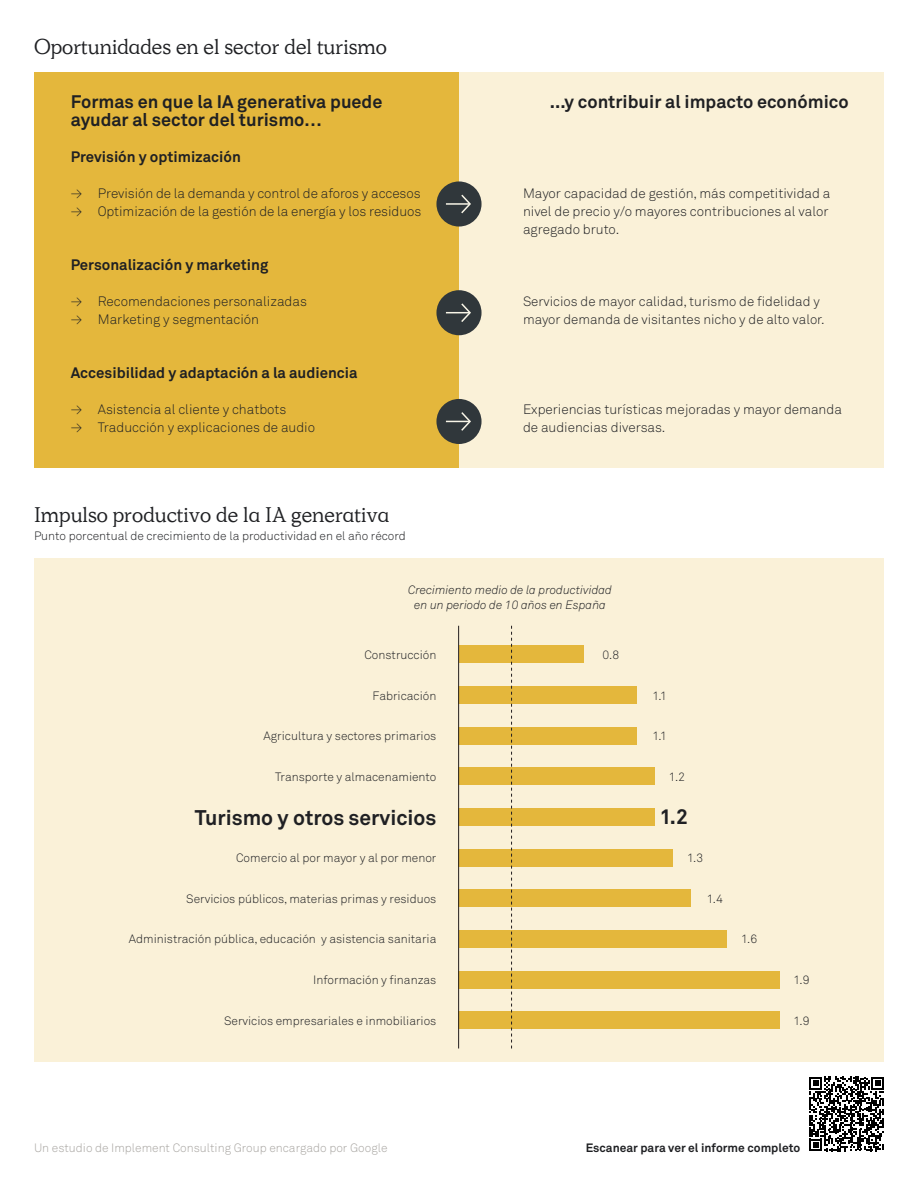
<style>
.page{position:relative;width:918px;height:1188px;background:#fff}
.page>*{position:absolute;margin:0;border:0;box-sizing:border-box;transform-origin:0 0}
.t1{font:21px "Simula";color:#1f2023}
.t2{font:700 21px "Akkurat Pro";color:#1f2023}
.t3{font:700 18px/18px "Akkurat Pro";color:#1f2023}
.t4{font:700 15px "Akkurat Pro";color:#1f2023}
.t5{font:13.5px/18px "Akkurat Light Pro";color:#1f2023}
.t6{font:13.35px/18px "Akkurat Light Pro";color:#1f2023}
.t7{font:12px "Akkurat Light Pro";color:#1f2023}
.t8{font:italic 12px/14.4px "Akkurat Light Pro";color:#1f2023;text-align:center}
.t9{font:12px "Akkurat Light Pro";color:#a8a5a1}
.t10{font:700 12px "Akkurat Pro";color:#1f2023}
</style>
<div class="page">
<div style="left:34px;top:72px;width:425px;height:396px;background:#e4b73c"></div>
<div style="left:459px;top:72px;width:425px;height:396px;background:#faf1d8"></div>
<div style="left:34px;top:558px;width:850px;height:504px;background:#faf1d8"></div>
<div style="left:436px;top:181px;width:46px;height:46px;background:#30373b;border-radius:50%"></div>
<svg style="left:461px;top:194px;width:10px;height:20px"></svg>
<hr style="left:446px;top:203px;width:23px;height:2px;background:#f8f5e7">
<div style="left:436px;top:290px;width:46px;height:45px;background:#30373b;border-radius:50%"></div>
<svg style="left:446px;top:303px;width:25px;height:19px"></svg>
<div style="left:436px;top:399px;width:46px;height:45px;background:#30373b;border-radius:50%"></div>
<svg style="left:446px;top:412px;width:25px;height:19px"></svg>
<div style="left:459px;top:645px;width:125px;height:18px;background:#e4b73c"></div>
<div style="left:459px;top:686px;width:178px;height:18px;background:#e4b73c"></div>
<div style="left:459px;top:727px;width:178px;height:17px;background:#e4b73c"></div>
<div style="left:459px;top:767px;width:196px;height:18px;background:#e4b73c"></div>
<div style="left:459px;top:808px;width:196px;height:18px;background:#e4b73c"></div>
<div style="left:459px;top:849px;width:214px;height:17px;background:#e4b73c"></div>
<div style="left:459px;top:889px;width:232px;height:18px;background:#e4b73c"></div>
<div style="left:459px;top:930px;width:267px;height:18px;background:#e4b73c"></div>
<div style="left:459px;top:971px;width:321px;height:17px;background:#e4b73c"></div>
<div style="left:459px;top:1011px;width:321px;height:18px;background:#e4b73c"></div>
<hr style="left:458px;top:626px;width:1px;height:422px;background:#231f20">
<svg style="left:511px;top:626px;width:1px;height:422px"></svg>
<svg style="left:810px;top:1077px;width:74px;height:74px"></svg>
<h1 class="t1" style="left:34px;top:34px;width:354px">Oportunidades en el sector del turismo</h1>
<h2 class="t3" style="left:71px;top:93px;width:313px">Formas en que la IA generativa puede ayudar al sector del turismo…</h2>
<p class="t4" style="left:71px;top:147px;width:172px">Previsión y optimización</p>
<p class="t5" style="left:71px;top:185px;width:351px">→ Previsión de la demanda y control de aforos y accesos</p>
<p class="t5" style="left:71px;top:203px;width:352px">→ Optimización de la gestión de la energía y los residuos</p>
<p class="t4" style="left:71px;top:255px;width:199px">Personalización y marketing</p>
<p class="t5" style="left:71px;top:293px;width:238px">→ Recomendaciones personalizadas</p>
<p class="t5" style="left:71px;top:311px;width:190px">→ Marketing y segmentación</p>
<p class="t4" style="left:71px;top:363px;width:288px">Accesibilidad y adaptación a la audiencia</p>
<p class="t5" style="left:71px;top:401px;width:217px">→ Asistencia al cliente y chatbots</p>
<p class="t5" style="left:71px;top:419px;width:246px">→ Traducción y explicaciones de audio</p>
<h1 class="t1" style="left:34px;top:502px;width:357px">Impulso productivo de la IA generativa</h1>
<p class="t7" style="left:34px;top:529px;width:373px">Punto porcentual de crecimiento de la productividad en el año récord</p>
<h2 class="t3" style="left:550px;top:93px;width:300px">...y contribuir al impacto económico</h2>
<p class="t5" style="left:523px;top:185px;width:309px">Mayor capacidad de gestión, más competitividad a nivel de precio y/o mayores contribuciones al valor agregado bruto.</p>
<p class="t6" style="left:523px;top:293px;width:303px">Servicios de mayor calidad, turismo de fidelidad y mayor demanda de visitantes nicho y de alto valor.</p>
<p class="t5" style="left:523px;top:401px;width:320px">Experiencias turísticas mejoradas y mayor demanda de audiencias diversas.</p>
<p class="t8" style="left:408px;top:583px;width:205px">Crecimiento medio de la productividad en un periodo de 10 años en España</p>
<p class="t7" style="left:365px;top:648px;width:73px">Construcción</p>
<p class="t7" style="left:602px;top:648px;width:18px">0.8</p>
<p class="t7" style="left:372px;top:688px;width:65px">Fabricación</p>
<p class="t7" style="left:652px;top:688px;width:16px">1.1</p>
<p class="t7" style="left:264px;top:729px;width:174px">Agricultura y sectores primarios</p>
<p class="t7" style="left:652px;top:729px;width:16px">1.1</p>
<p class="t7" style="left:275px;top:770px;width:163px">Transporte y almacenamiento</p>
<p class="t7" style="left:669px;top:770px;width:18px">1.2</p>
<h1 class="t2" style="left:195px;top:805px;width:243px">Turismo y otros servicios</h1>
<h1 class="t2" style="left:659px;top:803px;width:30px">1.2</h1>
<p class="t7" style="left:236px;top:851px;width:202px">Comercio al por mayor y al por menor</p>
<p class="t7" style="left:687px;top:851px;width:18px">1.3</p>
<p class="t7" style="left:186px;top:892px;width:252px">Servicios públicos, materias primas y residuos</p>
<p class="t7" style="left:707px;top:892px;width:18px">1.4</p>
<p class="t7" style="left:129px;top:931px;width:309px">Administración pública, educación y asistencia sanitaria</p>
<p class="t7" style="left:741px;top:931px;width:18px">1.6</p>
<p class="t7" style="left:313px;top:973px;width:125px">Información y finanzas</p>
<p class="t7" style="left:794px;top:973px;width:18px">1.9</p>
<p class="t7" style="left:224px;top:1014px;width:214px">Servicios empresariales e inmobiliarios</p>
<p class="t7" style="left:794px;top:1014px;width:18px">1.9</p>
<p class="t9" style="left:34px;top:1141px;width:355px">Un estudio de Implement Consulting Group encargado por Google</p>
<p class="t10" style="left:586px;top:1140px;width:216px">Escanear para ver el informe completo</p>
</div>
